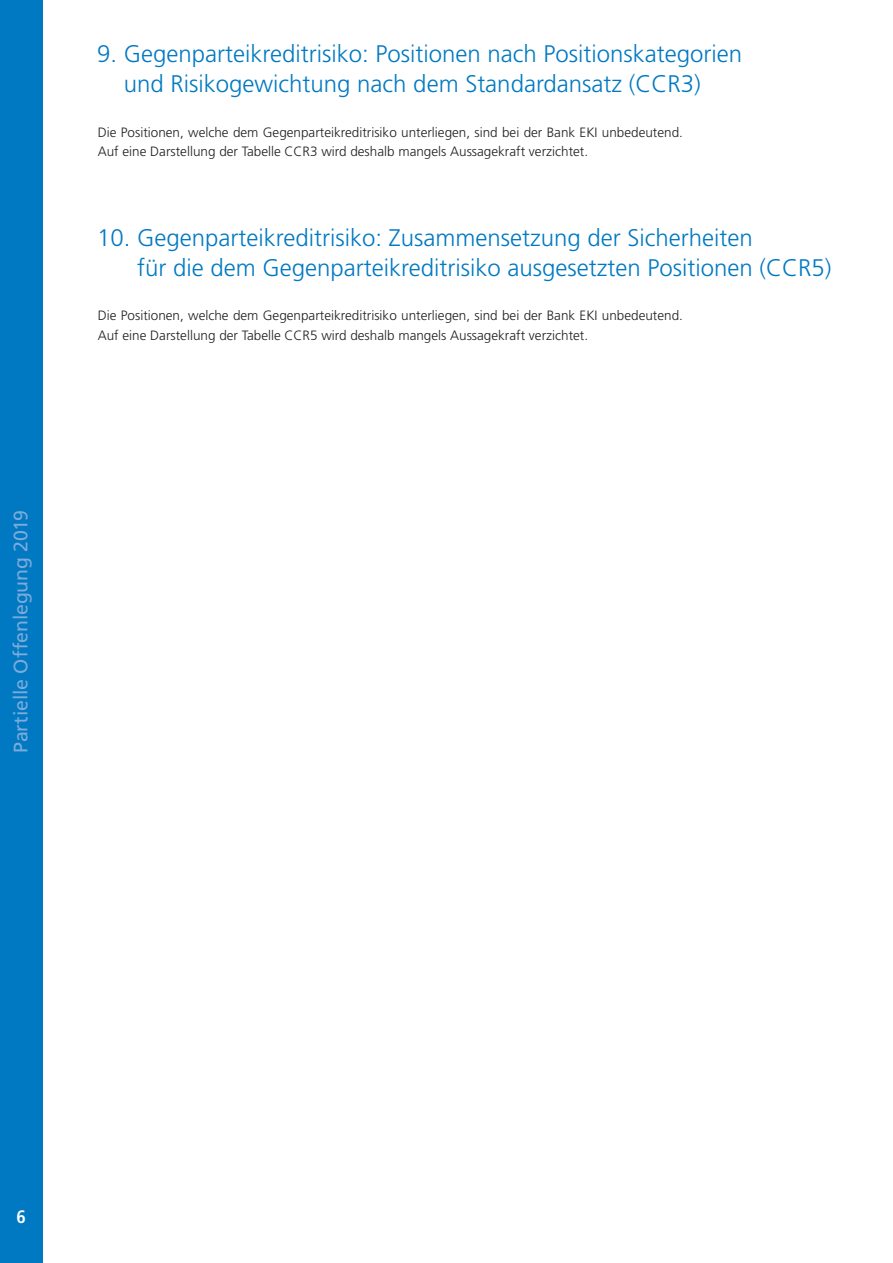
<style>
.page{position:relative;width:893px;height:1263px;background:#fff}
.page>*{position:absolute;margin:0;border:0;box-sizing:border-box;transform-origin:0 0}
.t1{font:300 24px "Frutiger LT Std";color:#0079c2}
.t2{font:19.5px "Frutiger LT Std";letter-spacing:-.005em;color:#7aabdb}
.t3{font:700 condensed 18px "Frutiger LT Std";color:#fff}
.t4{font:300 13.5px/19.5px "Frutiger LT Std";color:#231f20}
</style>
<div class="page">
<div style="left:0;top:0;width:43px;height:1263px;background:#0079c2"></div>
<p class="t1" style="left:97px;top:40px;width:647px">9. Gegenparteikreditrisiko: Positionen nach Positionskategorien</p>
<p class="t1" style="left:124px;top:70px;width:579px">und Risikogewichtung nach dem Standardansatz (CCR3)</p>
<p class="t4" style="left:98px;top:123px;width:587px">Die Positionen, welche dem Gegenparteikreditrisiko unterliegen, sind bei der Bank EKI unbedeutend.<br>Auf eine Darstellung der Tabelle CCR3 wird deshalb mangels Aussagekraft verzichtet.</p>
<p class="t1" style="left:97px;top:224px;width:657px">10. Gegenparteikreditrisiko: Zusammensetzung der Sicherheiten</p>
<p class="t1" style="left:137px;top:254px;width:696px">für die dem Gegenparteikreditrisiko ausgesetzten Positionen (CCR5)</p>
<p class="t4" style="left:98px;top:306px;width:587px">Die Positionen, welche dem Gegenparteikreditrisiko unterliegen, sind bei der Bank EKI unbedeutend.<br>Auf eine Darstellung der Tabelle CCR5 wird deshalb mangels Aussagekraft verzichtet.</p>
<h2 class="t2" style="left:9px;top:753px;width:244px;rotate:-90deg">Partielle Offenlegung 2019</h2>
<h3 class="t3" style="left:17px;top:1206px;width:11px">6</h3>
</div>
